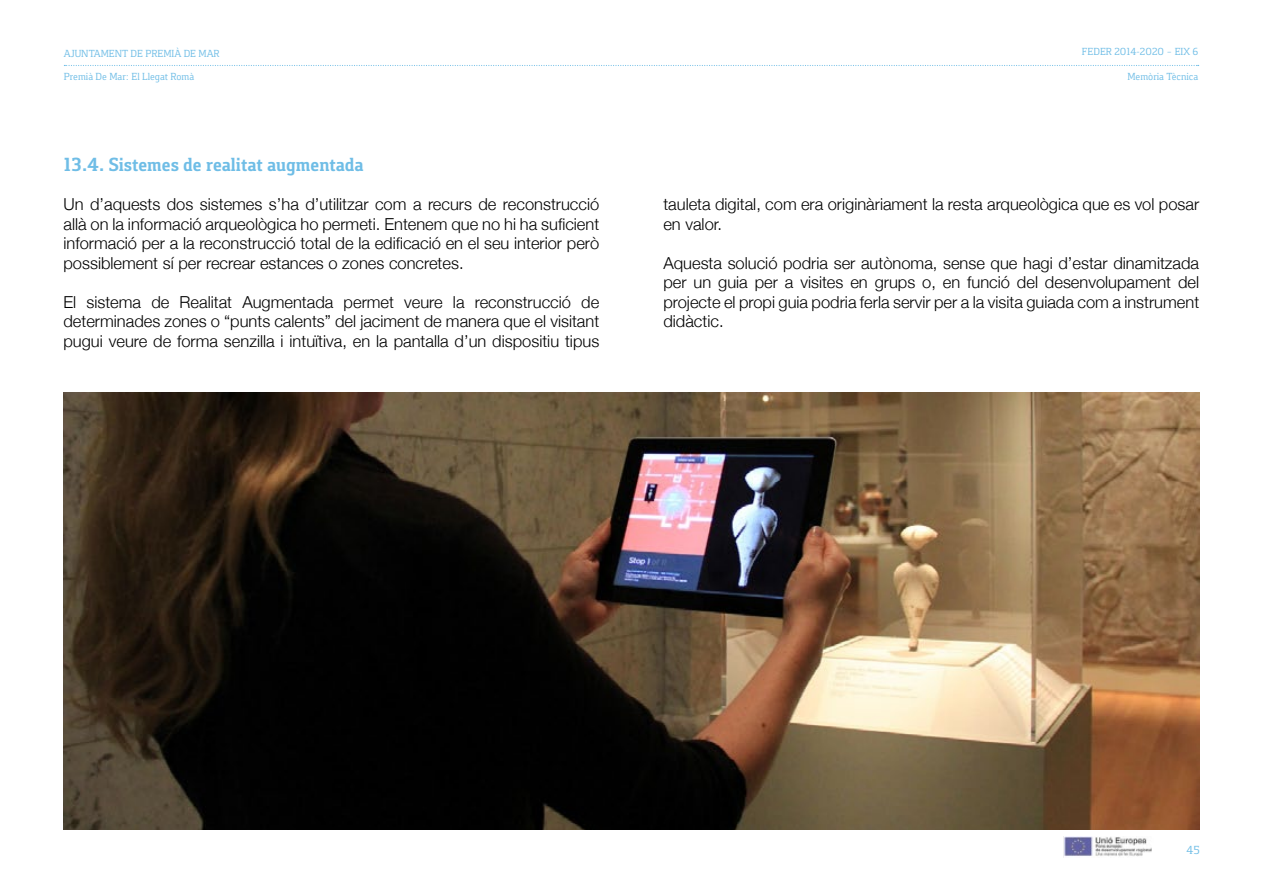
<style>
.page{position:relative;width:1263px;height:893px;background:#fff}
.page>*{position:absolute;margin:0;border:0;box-sizing:border-box;transform-origin:0 0}
.t1{font:700 19.5px "Foral Pro";color:#6fbde6}
.t2{font:300 16.5px/19.5px "Helvetica Neue";color:#000;text-align:justify}
.t3{font:12px "Foral Pro";color:#6fbde6}
.t4{font:10.5px "Foral Pro";color:#6fbde6}
</style>
<div class="page">
<svg style="left:64px;top:65px;width:1135px;height:1px"></svg>
<img style="left:1064px;top:836px;width:88px;height:20px">
<img style="left:64px;top:392px;width:1136px;height:437px">
<p class="t4" style="left:64px;top:47px;width:157px">AJUNTAMENT DE PREMIÀ DE MAR</p>
<p class="t4" style="left:1082px;top:46px;width:118px">FEDER 2014-2020 – EIX 6</p>
<p class="t4" style="left:64px;top:70px;width:132px">Premià De Mar: El Llegat Romà</p>
<p class="t4" style="left:1127px;top:70px;width:72px">Memòria Tècnica</p>
<p class="t1" style="left:63px;top:153px;width:302px">13.4. Sistemes de realitat augmentada</p>
<p class="t2" style="left:63px;top:193px;width:537px">Un d’aquests dos sistemes s’ha d’utilitzar com a recurs de reconstrucció allà on la informació arqueològica ho permeti. Entenem que no hi ha suficient informació per a la reconstrucció total de la edificació en el seu interior però possiblement sí per recrear estances o zones concretes.</p>
<p class="t2" style="left:63px;top:291px;width:537px">El sistema de Realitat Augmentada permet veure la reconstrucció de determinades zones o “punts calents” del jaciment de manera que el visitant pugui veure de forma senzilla i intuïtiva, en la pantalla d’un dispositiu tipus</p>
<p class="t2" style="left:663px;top:193px;width:537px">tauleta digital, com era originàriament la resta arqueològica que es vol posar en valor.</p>
<p class="t2" style="left:663px;top:252px;width:537px">Aquesta solució podria ser autònoma, sense que hagi d’estar dinamitzada per un guia per a visites en grups o, en funció del desenvolupament del projecte el propi guia podria ferla servir per a la visita guiada com a instrument didàctic.</p>
<p class="t3" style="left:1186px;top:843px;width:15px">45</p>
</div>
